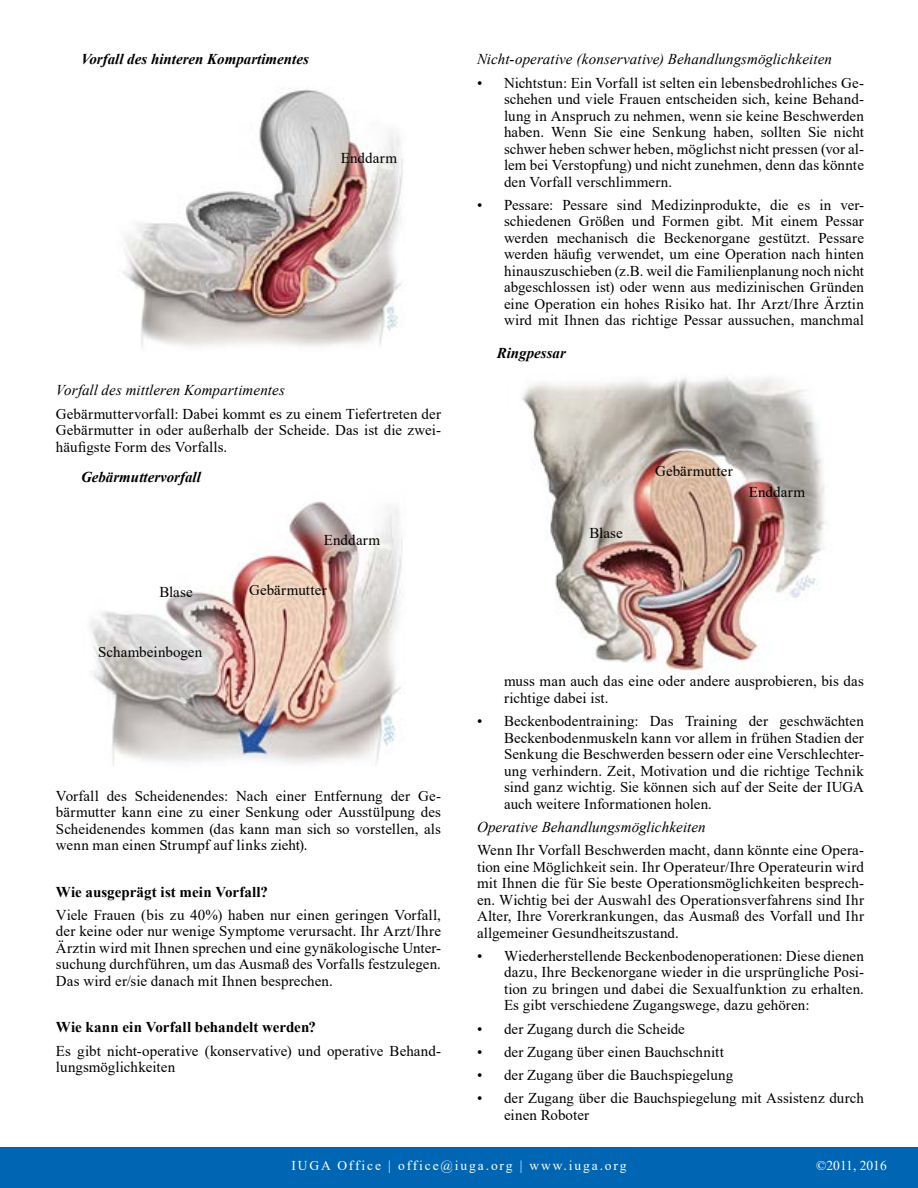
<style>
.page{position:relative;width:918px;height:1188px;background:#fff}
.page>*{position:absolute;margin:0;border:0;box-sizing:border-box;transform-origin:0 0}
.t1{font:15px/16.5px "Times New Roman";letter-spacing:.005em;color:#000;text-align:justify}
.t2{font:italic 15px "Times New Roman";letter-spacing:.005em;color:#000}
.t3{font:700 15px "Times New Roman";letter-spacing:.005em;color:#000}
.t4{font:italic 700 15px "Times New Roman";color:#000}
.t5{font:13.5px "Times New Roman";letter-spacing:.14em;color:#fff}
.t6{font:13.5px "Times New Roman";color:#fff}
</style>
<div class="page">
<div style="left:0;top:1147px;width:918px;height:41px;background:#0066b3"></div>
<img style="left:123px;top:88px;width:280px;height:259px">
<img style="left:90px;top:501px;width:312px;height:265px">
<img style="left:522px;top:376px;width:303px;height:297px">
<p class="t4" style="left:81px;top:49px;width:229px">Vorfall des hinteren Kompartimentes</p>
<p class="t1" style="left:341px;top:150px;width:58px">Enddarm</p>
<p class="t2" style="left:56px;top:380px;width:230px">Vorfall des mittleren Kompartimentes</p>
<p class="t1" style="left:56px;top:405px;width:387px">Gebärmuttervorfall: Dabei kommt es zu einem Tiefertreten der Gebärmutter in oder außerhalb der Scheide. Das ist die zwei&shy;häufigste Form des Vorfalls.</p>
<p class="t4" style="left:81px;top:467px;width:122px">Gebärmuttervorfall</p>
<p class="t1" style="left:159px;top:584px;width:35px">Blase</p>
<p class="t1" style="left:98px;top:643px;width:106px">Schambeinbogen</p>
<p class="t1" style="left:324px;top:531px;width:58px">Enddarm</p>
<p class="t1" style="left:249px;top:581px;width:79px">Gebärmutter</p>
<p class="t1" style="left:56px;top:787px;width:387px">Vorfall des Scheidenendes: Nach einer Entfernung der Ge&shy;bärmutter kann eine zu einer Senkung oder Ausstülpung des Scheidenendes kommen (das kann man sich so vorstellen, als wenn man einen Strumpf auf links zieht).</p>
<p class="t3" style="left:56px;top:881px;width:214px">Wie ausgeprägt ist mein Vorfall?</p>
<p class="t1" style="left:56px;top:906px;width:387px">Viele Frauen (bis zu 40%) haben nur einen geringen Vorfall, der keine oder nur wenige Symptome verursacht. Ihr Arzt/Ihre Ärztin wird mit Ihnen sprechen und eine gynäkologische Unter&shy;suchung durchführen, um das Ausmaß des Vorfalls festzulegen.<br>Das wird er/sie danach mit Ihnen besprechen.</p>
<p class="t3" style="left:56px;top:1017px;width:262px">Wie kann ein Vorfall behandelt werden?</p>
<p class="t1" style="left:56px;top:1042px;width:387px">Es gibt nicht-operative (konservative) und operative Behand&shy;lungsmöglichkeiten</p>
<p class="t2" style="left:477px;top:49px;width:357px">Nicht-operative (konservative) Behandlungsmöglichkeiten</p>
<p class="t1" style="left:504px;top:74px;width:361px;text-indent:-27px">• Nichtstun: Ein Vorfall ist selten ein lebensbedrohliches Ge&shy;schehen und viele Frauen entscheiden sich, keine Behand&shy;lung in Anspruch zu nehmen, wenn sie keine Beschwerden haben. Wenn Sie eine Senkung haben, sollten Sie nicht schwer heben schwer heben, möglichst nicht pressen (vor al&shy;lem bei Verstopfung) und nicht zunehmen, denn das könnte den Vorfall verschlimmern.</p>
<p class="t1" style="left:504px;top:196px;width:362px;text-indent:-27px">• Pessare: Pessare sind Medizinprodukte, die es in ver&shy;schiedenen Größen und Formen gibt. Mit einem Pessar werden mechanisch die Beckenorgane gestützt. Pessare werden häufig verwendet, um eine Operation nach hinten hinauszuschieben (z.B. weil die Familienplanung noch nicht abgeschlossen ist) oder wenn aus medizinischen Gründen eine Operation ein hohes Risiko hat. Ihr Arzt/Ihre Ärztin wird mit Ihnen das richtige Pessar aussuchen, manchmal</p>
<p class="t4" style="left:497px;top:342px;width:71px">Ringpessar</p>
<p class="t1" style="left:590px;top:524px;width:35px">Blase</p>
<p class="t1" style="left:655px;top:462px;width:79px">Gebärmutter</p>
<p class="t1" style="left:749px;top:483px;width:58px">Enddarm</p>
<p class="t1" style="left:504px;top:673px;width:361px">muss man auch das eine oder andere ausprobieren, bis das richtige dabei ist.</p>
<p class="t1" style="left:504px;top:712px;width:362px;text-indent:-27px">• Beckenbodentraining: Das Training der geschwächten Beckenbodenmuskeln kann vor allem in frühen Stadien der Senkung die Beschwerden bessern oder eine Verschlechter&shy;ung verhindern. Zeit, Motivation und die richtige Technik sind ganz wichtig. Sie können sich auf der Seite der IUGA auch weitere Informationen holen.</p>
<p class="t2" style="left:477px;top:816px;width:230px">Operative Behandlungsmöglichkeiten</p>
<p class="t1" style="left:477px;top:841px;width:389px">Wenn Ihr Vorfall Beschwerden macht, dann könnte eine Opera&shy;tion eine Möglichkeit sein. Ihr Operateur/Ihre Operateurin wird mit Ihnen die für Sie beste Operationsmöglichkeiten besprech&shy;en. Wichtig bei der Auswahl des Operationsverfahrens sind Ihr Alter, Ihre Vorerkrankungen, das Ausmaß des Vorfall und Ihr allgemeiner Gesundheitszustand.</p>
<p class="t1" style="left:504px;top:947px;width:362px;text-indent:-27px">• Wiederherstellende Beckenbodenoperationen: Diese dienen dazu, Ihre Beckenorgane wieder in die ursprüngliche Posi&shy;tion zu bringen und dabei die Sexualfunktion zu erhalten.<br>Es gibt verschiedene Zugangswege, dazu gehören:</p>
<p class="t1" style="left:477px;top:1020px;width:209px">• der Zugang durch die Scheide</p>
<p class="t1" style="left:477px;top:1043px;width:249px">• der Zugang über einen Bauchschnitt</p>
<p class="t1" style="left:477px;top:1066px;width:258px">• der Zugang über die Bauchspiegelung</p>
<p class="t1" style="left:504px;top:1090px;width:362px;text-indent:-27px">• der Zugang über die Bauchspiegelung mit Assistenz durch einen Roboter</p>
<p class="t5" style="left:292px;top:1156px;width:336px">IUGA Office | office@iuga.org | www.iuga.org</p>
<p class="t6" style="left:816px;top:1156px;width:72px">©2011, 2016</p>
</div>
